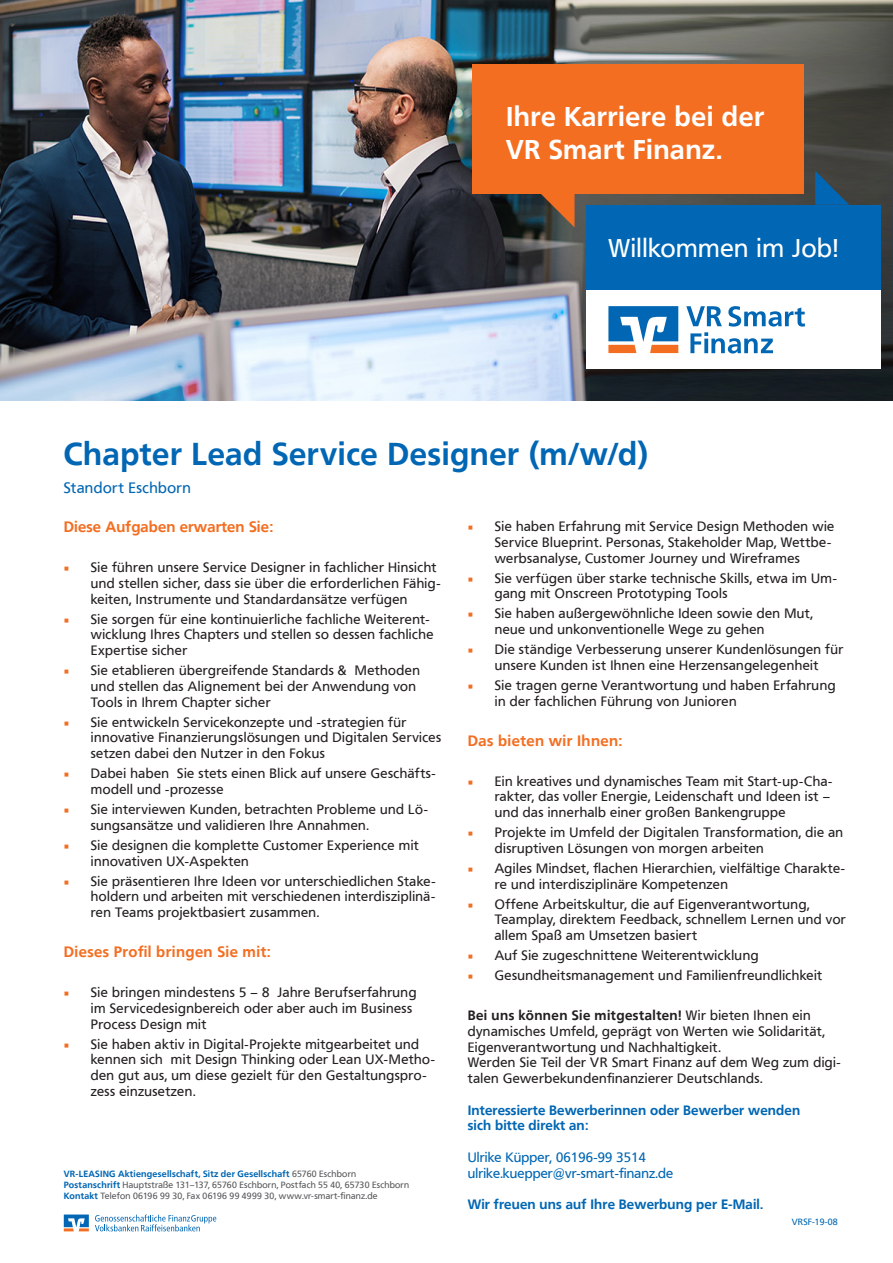
<style>
.page{position:relative;width:893px;height:1263px;background:#fff}
.page>*{position:absolute;margin:0;border:0;box-sizing:border-box;transform-origin:0 0}
.Überschrift___Zeile{font:700 31.5px "Frutiger VR";letter-spacing:.02em;color:#0166b3}
.t1{font:700 27px/33px "Frutiger VR";letter-spacing:.02em;color:#fff}
.t2{font:25.5px "Frutiger VR";letter-spacing:.02em;color:#fff}
.Text{font:700 15px "Frutiger VR";letter-spacing:.025em;color:#f36e21}
.Unter-Überschrift{font:15px "Frutiger VR";letter-spacing:.03em;color:#0166b3}
.Text-2{font:13.5px/15.8px "Frutiger VR";letter-spacing:.03em;color:#231f20}
.t3{font:700 13.5px "Frutiger VR";letter-spacing:.01em;color:#0166b3}
.t4{font:13.5px "Frutiger VR";letter-spacing:.01em;color:#0166b3}
.Impressum{font:9px "Frutiger VR";letter-spacing:.025em;color:#57585a}
.Impressum-2{font:700 9px "Frutiger VR";letter-spacing:.03em;color:#0166b3}
.t5{font:9px "Frutiger VR";letter-spacing:.01em;color:#0166b3}
.s1{font-family:"Minion Pro";color:#f36e21}
.s2{font-weight:400;color:#57585a}
.s3{font-weight:700;color:#0166b3}
.s4{font-weight:700}
</style>
<div class="page">
<svg style="left:95px;top:1214px;width:121px;height:17px"></svg>
<svg style="left:64px;top:1214px;width:25px;height:17px"></svg>
<img style="left:0;top:0;width:893px;height:400px">
<div style="left:472px;top:64px;width:332px;height:129px;background:#f36e21"></div>
<svg style="left:540px;top:193px;width:34px;height:34px"></svg>
<svg style="left:815px;top:171px;width:34px;height:34px"></svg>
<div style="left:586px;top:205px;width:294px;height:85px;background:#0166b3"></div>
<div style="left:586px;top:290px;width:294px;height:79px;background:#fff"></div>
<svg style="left:608px;top:306px;width:197px;height:48px"></svg>
<p class="t1" style="left:506px;top:101px;width:260px">Ihre Karriere bei der<br>VR Smart Finanz.</p>
<p class="t2" style="left:608px;top:233px;width:231px">Willkommen im Job!</p>
<p class="Überschrift___Zeile" style="left:64px;top:435px;width:586px">Chapter Lead Service Designer (m/w/d)</p>
<p class="Unter-Überschrift" style="left:64px;top:479px;width:129px">Standort Eschborn</p>
<p class="Text" style="left:64px;top:518px;width:211px">Diese Aufgaben erwarten Sie:</p>
<p class="Text-2" style="left:91px;top:560px;width:351px;text-indent:-27px"><span class="s1">■</span> Sie führen unsere Service Designer in fachlicher Hinsicht und stellen sicher, dass sie über die erforderlichen Fähig&shy;keiten, Instrumente und Standardansätze verfügen</p>
<p class="Text-2" style="left:91px;top:611px;width:344px;text-indent:-27px"><span class="s1">■</span> Sie sorgen für eine kontinuierliche fachliche Weiterent&shy;wicklung Ihres Chapters und stellen so dessen fachliche<br>Expertise sicher</p>
<p class="Text-2" style="left:91px;top:663px;width:331px;text-indent:-27px"><span class="s1">■</span> Sie etablieren übergreifende Standards &amp; Methoden und stellen das Alignement bei der Anwendung von<br>Tools in Ihrem Chapter sicher</p>
<p class="Text-2" style="left:91px;top:714px;width:352px;text-indent:-27px"><span class="s1">■</span> Sie entwickeln Servicekonzepte und -strategien für innovative Finanzierungslösungen und Digitalen Services setzen dabei den Nutzer in den Fokus</p>
<p class="Text-2" style="left:91px;top:766px;width:346px;text-indent:-27px"><span class="s1">■</span> Dabei haben Sie stets einen Blick auf unsere Geschäfts&shy;modell und -prozesse</p>
<p class="Text-2" style="left:91px;top:801px;width:339px;text-indent:-27px"><span class="s1">■</span> Sie interviewen Kunden, betrachten Probleme und Lö&shy;sungsansätze und validieren Ihre Annahmen.</p>
<p class="Text-2" style="left:91px;top:837px;width:330px;text-indent:-27px"><span class="s1">■</span> Sie designen die komplette Customer Experience mit innovativen UX-Aspekten</p>
<p class="Text-2" style="left:91px;top:873px;width:346px;text-align:justify;text-indent:-27px"><span class="s1">■</span> Sie präsentieren Ihre Ideen vor unterschiedlichen Stake&shy;holdern und arbeiten mit verschiedenen interdisziplinä&shy;ren Teams projektbasiert zusammen.</p>
<p class="Text" style="left:64px;top:943px;width:208px">Dieses Profil bringen Sie mit:</p>
<p class="Text-2" style="left:91px;top:984px;width:327px;text-indent:-27px"><span class="s1">■</span> Sie bringen mindestens 5 – 8 Jahre Berufserfahrung im Servicedesignbereich oder aber auch im Business<br>Process Design mit</p>
<p class="Text-2" style="left:91px;top:1036px;width:346px;text-indent:-27px"><span class="s1">■</span> Sie haben aktiv in Digital-Projekte mitgearbeitet und kennen sich mit Design Thinking oder Lean UX-Metho&shy;den gut aus, um diese gezielt für den Gestaltungspro&shy;zess einzusetzen.</p>
<p class="Impressum-2" style="left:64px;top:1168px;width:294px">VR-LEASING Aktiengesellschaft, Sitz der Gesellschaft <span class="s2">65760 Eschborn</span></p>
<p class="Impressum" style="left:64px;top:1179px;width:347px"><span class="s3">Postanschrift</span> Hauptstraße 131–137, 65760 Eschborn, Postfach 55 40, 65730 Eschborn</p>
<p class="Impressum" style="left:64px;top:1190px;width:315px"><span class="s3">Kontakt</span> Telefon 06196 99 30, Fax 06196 99 4999 30, www.vr-smart-finanz.de</p>
<p class="Text-2" style="left:495px;top:519px;width:341px;text-indent:-27px"><span class="s1">■</span> Sie haben Erfahrung mit Service Design Methoden wie<br>Service Blueprint. Personas, Stakeholder Map, Wettbe&shy;werbsanalyse, Customer Journey und Wireframes</p>
<p class="Text-2" style="left:495px;top:570px;width:344px;text-indent:-27px"><span class="s1">■</span> Sie verfügen über starke technische Skills, etwa im Um&shy;gang mit Onscreen Prototyping Tools</p>
<p class="Text-2" style="left:495px;top:606px;width:320px;text-indent:-27px"><span class="s1">■</span> Sie haben außergewöhnliche Ideen sowie den Mut, neue und unkonventionelle Wege zu gehen</p>
<p class="Text-2" style="left:468px;top:642px;width:377px;text-align:center"><span class="s1">■</span> Die ständige Verbesserung unserer Kundenlösungen für unsere Kunden ist Ihnen eine Herzensangelegenheit</p>
<p class="Text-2" style="left:495px;top:677px;width:342px;text-indent:-27px"><span class="s1">■</span> Sie tragen gerne Verantwortung und haben Erfahrung in der fachlichen Führung von Junioren</p>
<p class="Text" style="left:468px;top:731px;width:156px">Das bieten wir Ihnen:</p>
<p class="Text-2" style="left:495px;top:773px;width:339px;text-indent:-27px"><span class="s1">■</span> Ein kreatives und dynamisches Team mit Start-up-Cha&shy;rakter, das voller Energie, Leidenschaft und Ideen ist – und das innerhalb einer großen Bankengruppe</p>
<p class="Text-2" style="left:495px;top:825px;width:350px;text-indent:-27px"><span class="s1">■</span> Projekte im Umfeld der Digitalen Transformation, die an disruptiven Lösungen von morgen arbeiten</p>
<p class="Text-2" style="left:495px;top:860px;width:352px;text-indent:-27px"><span class="s1">■</span> Agiles Mindset, flachen Hierarchien, vielfältige Charakte&shy;re und interdisziplinäre Kompetenzen</p>
<p class="Text-2" style="left:495px;top:896px;width:352px;text-indent:-27px"><span class="s1">■</span> Offene Arbeitskultur, die auf Eigenverantwortung,<br>Teamplay, direktem Feedback, schnellem Lernen und vor allem Spaß am Umsetzen basiert</p>
<p class="Text-2" style="left:468px;top:948px;width:292px"><span class="s1">■</span> Auf Sie zugeschnittene Weiterentwicklung</p>
<p class="Text-2" style="left:468px;top:968px;width:356px"><span class="s1">■</span> Gesundheitsmanagement und Familienfreundlichkeit</p>
<p class="Text-2" style="left:468px;top:1008px;width:359px"><span class="s4">Bei uns können Sie mitgestalten!</span> Wir bieten Ihnen ein dynamisches Umfeld, geprägt von Werten wie Solidarität,<br>Eigenverantwortung und Nachhaltigkeit.</p>
<p class="Text-2" style="left:468px;top:1055px;width:375px">Werden Sie Teil der VR Smart Finanz auf dem Weg zum digi&shy;talen Gewerbekundenfinanzierer Deutschlands.</p>
<p class="t3" style="left:468px;top:1102px;width:334px">Interessierte Bewerberinnen oder Bewerber wenden</p>
<p class="t3" style="left:468px;top:1118px;width:122px">sich bitte direkt an:</p>
<p class="t4" style="left:468px;top:1149px;width:180px">Ulrike Küpper, 06196-99 3514</p>
<p class="t4" style="left:468px;top:1165px;width:207px">ulrike.kuepper@vr-smart-finanz.de</p>
<p class="t3" style="left:468px;top:1196px;width:297px">Wir freuen uns auf Ihre Bewerbung per E-Mail.</p>
<p class="t5" style="left:792px;top:1216px;width:47px">VRSF-19-08</p>
</div>
